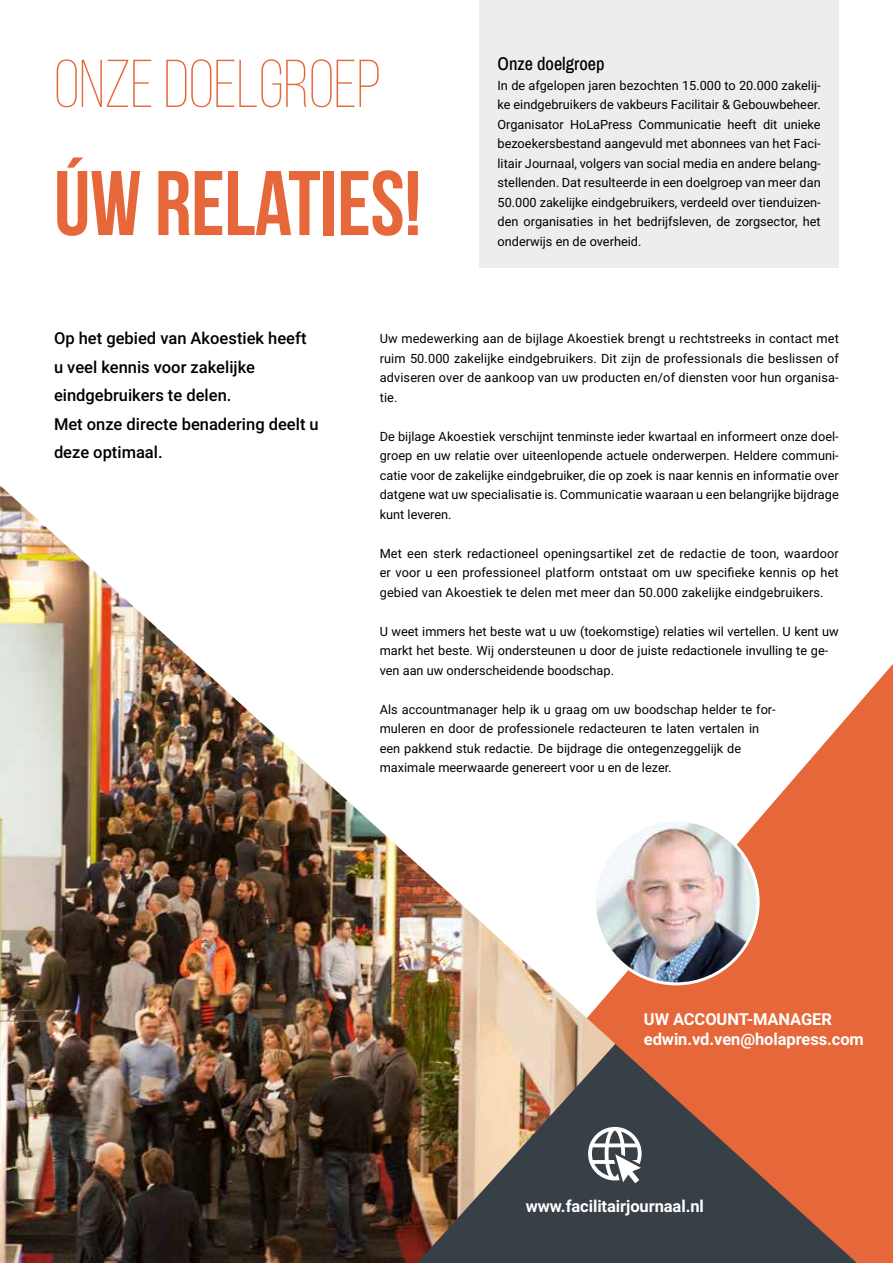
<style>
.page{position:relative;width:893px;height:1263px;background:#fff}
.page>*{position:absolute;margin:0;border:0;box-sizing:border-box;transform-origin:0 0}
.t1{font:700 91.5px "Bebas Neue";letter-spacing:-.005em;color:#e5673a}
.t2{font:300 67.5px "Bebas Neue";letter-spacing:-.005em;color:#e5673a}
.t3{font:500 18px "Archivo Narrow";color:#000}
.t4{font:500 16.5px/28.5px "Roboto";color:#000}
.t5{font:700 16.5px/19.8px "Roboto";letter-spacing:-.005em;color:#fff}
.t6{font:12.75px/19.5px "Roboto";color:#000;text-align:justify}
</style>
<div class="page">
<div style="left:479px;top:0;width:360px;height:267px;background:#ededed"></div>
<svg style="left:615px;top:665px;width:277px;height:598px;fill:#e5673a"></svg>
<img style="left:0;top:485px;width:615px;height:778px">
<svg style="left:417px;top:1044px;width:440px;height:219px;background:#865f4e"></svg>
<img style="left:594px;top:820px;width:164px;height:164px;border-radius:82px">
<svg style="left:588px;top:1127px;width:54px;height:56px"></svg>
<hr style="left:892px;top:543px;width:1px;height:720px;background:#77695f">
<h2 class="t2" style="left:54px;top:48px;width:329px">ONZE DOELGROEP</h2>
<h1 class="t1" style="left:54px;top:153px;width:369px">ÚW RELATIES!</h1>
<h3 class="t3" style="left:497px;top:53px;width:109px">Onze doelgroep</h3>
<p class="t6" style="left:497px;top:75px;width:325px">In de afgelopen jaren bezochten 15.000 to 20.000 zakelij&shy;ke eindgebruikers de vakbeurs Facilitair &amp; Gebouwbeheer.<br>Organisator HoLaPress Communicatie heeft dit unieke bezoekersbestand aangevuld met abonnees van het Faci&shy;litair Journaal, volgers van social media en andere belang&shy;stellenden. Dat resulteerde in een doelgroep van meer dan 50.000 zakelijke eindgebruikers, verdeeld over tienduizen&shy;den organisaties in het bedrijfsleven, de zorgsector, het onderwijs en de overheid.</p>
<p class="t4" style="left:54px;top:323px;width:266px">Op het gebied van Akoestiek heeft u veel kennis voor zakelijke eindgebruikers te delen.<br>Met onze directe benadering deelt u deze optimaal.</p>
<p class="t6" style="left:380px;top:329px;width:461px">Uw medewerking aan de bijlage Akoestiek brengt u rechtstreeks in contact met ruim 50.000 zakelijke eindgebruikers. Dit zijn de professionals die beslissen of adviseren over de aankoop van uw producten en/of diensten voor hun organisa&shy;tie.</p>
<p class="t6" style="left:380px;top:426px;width:461px">De bijlage Akoestiek verschijnt tenminste ieder kwartaal en informeert onze doel&shy;groep en uw relatie over uiteenlopende actuele onderwerpen. Heldere communi&shy;catie voor de zakelijke eindgebruiker, die op zoek is naar kennis en informatie over datgene wat uw specialisatie is. Communicatie waaraan u een belangrijke bijdrage kunt leveren.</p>
<p class="t6" style="left:380px;top:543px;width:461px">Met een sterk redactioneel openingsartikel zet de redactie de toon, waardoor er voor u een professioneel platform ontstaat om uw specifieke kennis op het gebied van Akoestiek te delen met meer dan 50.000 zakelijke eindgebruikers.</p>
<p class="t6" style="left:380px;top:621px;width:460px;text-align:left">U weet immers het beste wat u uw (toekomstige) relaties wil vertellen. U kent uw markt het beste. Wij ondersteunen u door de juiste redactionele invulling te ge&shy;ven aan uw onderscheidende boodschap.</p>
<p class="t6" style="left:380px;top:699px;width:398px;text-align:left">Als accountmanager help ik u graag om uw boodschap helder te for&shy;muleren en door de professionele redacteuren te laten vertalen in een pakkend stuk redactie. De bijdrage die ontegenzeggelijk de maximale meerwaarde genereert voor u en de lezer.</p>
<p class="t5" style="left:644px;top:1009px;width:221px">UW ACCOUNT-MANAGER edwin.vd.ven@holapress.com</p>
<p class="t5" style="left:526px;top:1195px;width:180px">www.facilitairjournaal.nl</p>
</div>
